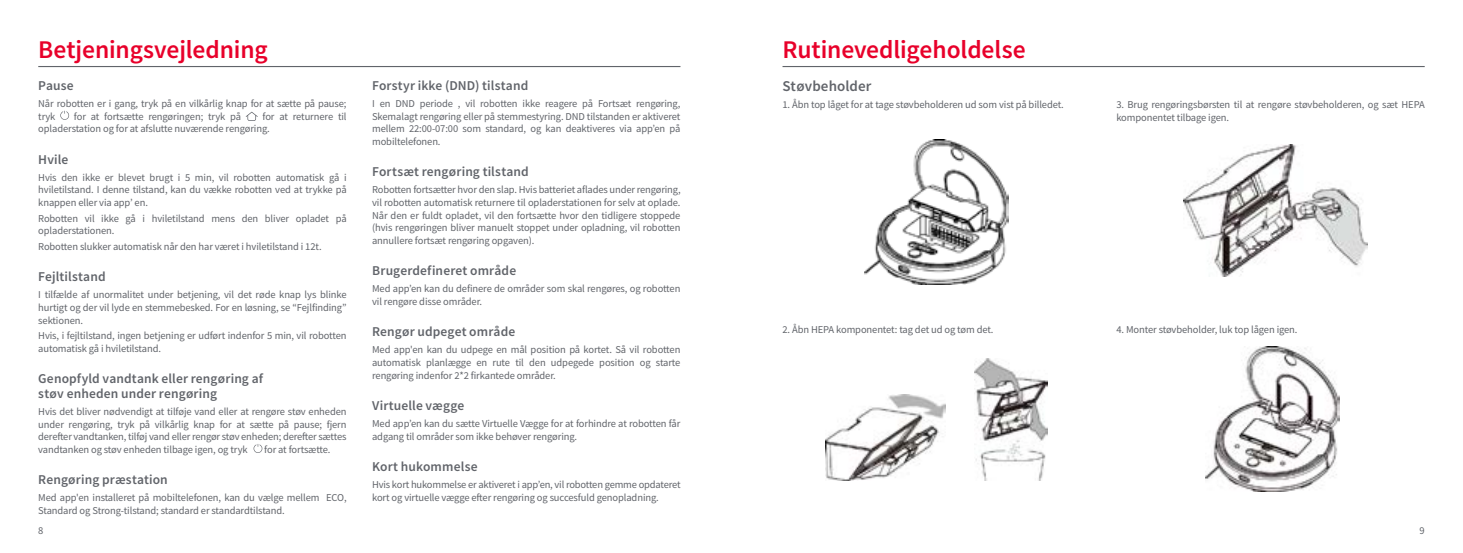
<style>
.page{position:relative;width:1463px;height:553px;background:#fff}
.page>*{position:absolute;margin:0;border:0;box-sizing:border-box;transform-origin:0 0}
.t1{font:600 25.5px "Source Sans Pro";letter-spacing:-.005em;color:#e8002a}
.t2{font:600 15px "Source Sans Pro";letter-spacing:.005em;color:#61646a}
.t3{font:600 13.5px/14.9px "Source Sans Pro";letter-spacing:.01em;color:#61646a}
.t4{font:10.5px/12.6px "Source Sans Pro";letter-spacing:-.01em;color:#61646a}
</style>
<div class="page">
<hr style="left:38px;top:66px;width:642px;height:1px;background:#61646a">
<hr style="left:782px;top:66px;width:642px;height:1px;background:#61646a">
<svg style="left:60px;top:111px;width:9px;height:9px"></svg>
<svg style="left:246px;top:112px;width:12px;height:9px"></svg>
<svg style="left:254px;top:444px;width:8px;height:9px"></svg>
<img style="left:864px;top:140px;width:145px;height:145px">
<img style="left:825px;top:394px;width:120px;height:86px">
<img style="left:974px;top:358px;width:74px;height:122px">
<img style="left:1184px;top:145px;width:183px;height:131px">
<img style="left:1206px;top:347px;width:133px;height:145px">
<h1 class="t1" style="left:38px;top:33px;width:231px">Betjeningsvejledning</h1>
<p class="t3" style="left:38px;top:78px;width:37px">Pause</p>
<p class="t4" style="left:38px;top:97px;width:310px">Når robotten er i gang, tryk på en vilkårlig knap for at sætte på pause; tryk</p>
<p class="t4" style="left:74px;top:110px;width:169px">for at fortsætte rengøringen; tryk på</p>
<p class="t4" style="left:38px;top:110px;width:310px;text-indent:224px">for at returnere til opladerstation og for at afslutte nuværende rengøring.</p>
<p class="t3" style="left:38px;top:152px;width:32px">Hvile</p>
<p class="t4" style="left:38px;top:171px;width:310px;text-align:justify">Hvis den ikke er blevet brugt i 5 min, vil robotten automatisk gå i hviletilstand. I denne tilstand, kan du vække robotten ved at trykke på knappen eller via app’ en.</p>
<p class="t4" style="left:38px;top:212px;width:310px">Robotten vil ikke gå i hviletilstand mens den bliver opladet på opladerstationen.</p>
<p class="t4" style="left:38px;top:240px;width:285px">Robotten slukker automatisk når den har været i hviletilstand i 12t.</p>
<p class="t3" style="left:38px;top:269px;width:69px">Fejltilstand</p>
<p class="t4" style="left:38px;top:288px;width:310px;text-align:justify">I tilfælde af unormalitet under betjening, vil det røde knap lys blinke hurtigt og der vil lyde en stemmebesked. For en løsning, se “Fejlfinding” sektionen.</p>
<p class="t4" style="left:38px;top:329px;width:310px">Hvis, i fejltilstand, ingen betjening er udført indenfor 5 min, vil robotten automatisk gå i hviletilstand.</p>
<p class="t3" style="left:38px;top:371px;width:226px">Genopfyld vandtank eller rengøring af støv enheden under rengøring</p>
<p class="t4" style="left:38px;top:405px;width:310px;text-align:justify">Hvis det bliver nødvendigt at tilføje vand eller at rengøre støv enheden under rengøring, tryk på vilkårlig knap for at sætte på pause; fjern derefter vandtanken, tilføj vand eller rengør støv enheden; derefter sættes vandtanken og støv enheden tilbage igen, og tryk</p>
<p class="t4" style="left:264px;top:443px;width:68px">for at fortsætte.</p>
<p class="t3" style="left:38px;top:472px;width:131px">Rengøring præstation</p>
<p class="t4" style="left:38px;top:491px;width:310px">Med app'en installeret på mobiltelefonen, kan du vælge mellem ECO,<br>Standard og Strong-tilstand; standard er standardtilstand.</p>
<p class="t3" style="left:372px;top:78px;width:158px">Forstyr ikke (DND) tilstand</p>
<p class="t4" style="left:372px;top:97px;width:310px;text-align:justify">I en DND periode , vil robotten ikke reagere på Fortsæt rengøring, Skemalagt rengøring eller på stemmestyring. DND tilstanden er aktiveret mellem 22:00-07:00 som standard, og kan deaktiveres via app’en på mobiltelefonen.</p>
<p class="t3" style="left:372px;top:164px;width:158px">Fortsæt rengøring tilstand</p>
<p class="t4" style="left:372px;top:184px;width:310px;text-align:justify">Robotten fortsætter hvor den slap. Hvis batteriet aflades under rengøring, vil robotten automatisk returnere til opladerstationen for selv at oplade.<br>Når den er fuldt opladet, vil den fortsætte hvor den tidligere stoppede (hvis rengøringen bliver manuelt stoppet under opladning, vil robotten annullere fortsæt rengøring opgaven).</p>
<p class="t3" style="left:372px;top:263px;width:146px">Brugerdefineret område</p>
<p class="t4" style="left:372px;top:282px;width:310px">Med app’en kan du definere de områder som skal rengøres, og robotten vil rengøre disse områder.</p>
<p class="t3" style="left:372px;top:324px;width:145px">Rengør udpeget område</p>
<p class="t4" style="left:372px;top:343px;width:310px;text-align:justify">Med app'en kan du udpege en mål position på kortet. Så vil robotten automatisk planlægge en rute til den udpegede position og starte rengøring indenfor 2*2 firkantede områder.</p>
<p class="t3" style="left:372px;top:398px;width:94px">Virtuelle vægge</p>
<p class="t4" style="left:372px;top:417px;width:310px">Med app’en kan du sætte Virtuelle Vægge for at forhindre at robotten får adgang til områder som ikke behøver rengøring.</p>
<p class="t3" style="left:372px;top:459px;width:107px">Kort hukommelse</p>
<p class="t4" style="left:372px;top:478px;width:310px">Hvis kort hukommelse er aktiveret i app’en, vil robotten gemme opdateret kort og virtuelle vægge efter rengøring og succesfuld genopladning.</p>
<h1 class="t1" style="left:782px;top:33px;width:245px">Rutinevedligeholdelse</h1>
<h2 class="t2" style="left:782px;top:76px;width:90px">Støvbeholder</h2>
<p class="t4" style="left:782px;top:98px;width:283px">1. Åbn top låget for at tage støvbeholderen ud som vist på billedet.</p>
<p class="t4" style="left:1116px;top:98px;width:310px">3. Brug rengøringsbørsten til at rengøre støvbeholderen, og sæt HEPA komponentet tilbage igen.</p>
<p class="t4" style="left:782px;top:323px;width:212px">2. Åbn HEPA komponentet: tag det ud og tøm det.</p>
<p class="t4" style="left:1116px;top:323px;width:183px">4. Monter støvbeholder, luk top lågen igen.</p>
<p class="t4" style="left:38px;top:524px;width:7px">8</p>
<p class="t4" style="left:1419px;top:524px;width:7px">9</p>
</div>
